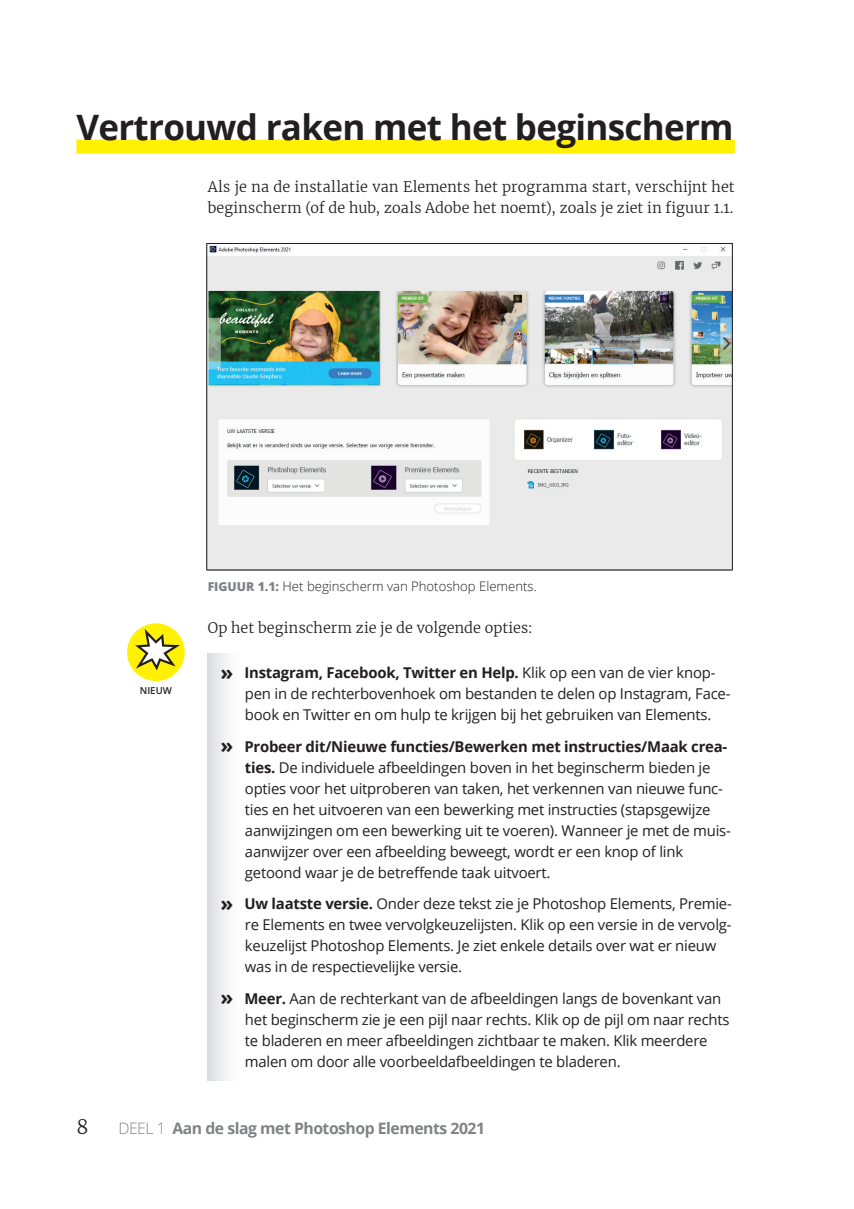
<style>
.page{position:relative;width:854px;height:1209px;background:#fff}
.page>*{position:absolute;margin:0;border:0;box-sizing:border-box;transform-origin:0 0}
.t1{font:700 35px "Open Sans";letter-spacing:-.02em;color:#231f20}
.t2{font:300 19.25px "Merriweather";color:#231f20}
.t3{font:700 15.75px "Open Sans";letter-spacing:-.03em;color:#808285}
.t4{font:14.88px/21px "Open Sans";letter-spacing:-.015em;color:#231f20}
.t5{font:300 14.35px/21px "Merriweather";letter-spacing:.01em;color:#231f20}
.t6{font:300 13.12px "Open Sans";color:#231f20}
.t7{font:600 9.62px "Open Sans";color:#231f20}
.s1{font-weight:800;font-size:12.25px;color:#808285}
.s2{font-weight:700;font-size:21px}
.s3{font-weight:700}
.s4{font-weight:300}
</style>
<div class="page">
<div style="left:76px;top:140px;width:658px;height:14px;background:#fff101"></div>
<div style="left:208px;top:653px;width:89px;height:81px;background:linear-gradient(to right,#edeeef,#fff)"></div>
<div style="left:208px;top:727px;width:89px;height:164px;background:linear-gradient(to right,#edeeef,#fff)"></div>
<div style="left:208px;top:884px;width:89px;height:102px;background:linear-gradient(to right,#edeeef,#fff)"></div>
<div style="left:208px;top:979px;width:89px;height:101px;background:linear-gradient(to right,#edeeef,#fff)"></div>
<img style="left:208px;top:245px;width:522px;height:323px">
<div style="left:127px;top:623px;width:58px;height:58px;background:#fff101;border-radius:50%"></div>
<svg style="left:135px;top:628px;width:45px;height:42px"></svg>
<h1 class="t1" style="left:76px;top:102px;width:658px">Vertrouwd raken met het beginscherm</h1>
<p class="t5" style="left:208px;top:176px;width:528px">Als je na de installatie van Elements het programma start, verschijnt het beginscherm (of de hub, zoals Adobe het noemt), zoals je ziet in figuur 1.1.</p>
<p class="t7" style="left:140px;top:683px;width:34px">NIEUW</p>
<p class="t6" style="left:208px;top:577px;width:328px"><span class="s1">FIGUUR 1.1:</span> Het beginscherm van Photoshop Elements.</p>
<p class="t5" style="left:208px;top:617px;width:327px">Op het beginscherm zie je de volgende opties:</p>
<p class="t4" style="left:245px;top:661px;width:487px;text-indent:-24px"><span class="s2">»</span> <span class="s3">Instagram, Facebook, Twitter en Help.</span> Klik op een van de vier knop&shy;pen in de rechterbovenhoek om bestanden te delen op Instagram, Face&shy;book en Twitter en om hulp te krijgen bij het gebruiken van Elements.</p>
<p class="t4" style="left:245px;top:735px;width:487px;text-indent:-24px"><span class="s2">»</span> <span class="s3">Probeer dit/Nieuwe functies/Bewerken met instructies/Maak crea&shy;ties.</span> De individuele afbeeldingen boven in het beginscherm bieden je opties voor het uitproberen van taken, het verkennen van nieuwe func&shy;ties en het uitvoeren van een bewerking met instructies (stapsgewijze aanwijzingen om een bewerking uit te voeren). Wanneer je met de muis&shy;aanwijzer over een afbeelding beweegt, wordt er een knop of link getoond waar je de betreffende taak uitvoert.</p>
<p class="t4" style="left:245px;top:892px;width:488px;text-indent:-24px"><span class="s2">»</span> <span class="s3">Uw laatste versie.</span> Onder deze tekst zie je Photoshop Elements, Premie&shy;re Elements en twee vervolgkeuzelijsten. Klik op een versie in de vervolg&shy;keuzelijst Photoshop Elements. Je ziet enkele details over wat er nieuw was in de respectievelijke versie.</p>
<p class="t4" style="left:245px;top:987px;width:486px;text-indent:-24px"><span class="s2">»</span> <span class="s3">Meer.</span> Aan de rechterkant van de afbeeldingen langs de bovenkant van het beginscherm zie je een pijl naar rechts. Klik op de pijl om naar rechts te bladeren en meer afbeeldingen zichtbaar te maken. Klik meerdere malen om door alle voorbeeldafbeeldingen te bladeren.</p>
<p class="t2" style="left:76px;top:1114px;width:14px">8</p>
<p class="t3" style="left:118px;top:1117px;width:368px"><span class="s4">DEEL 1</span> Aan de slag met Photoshop Elements 2021</p>
</div>
